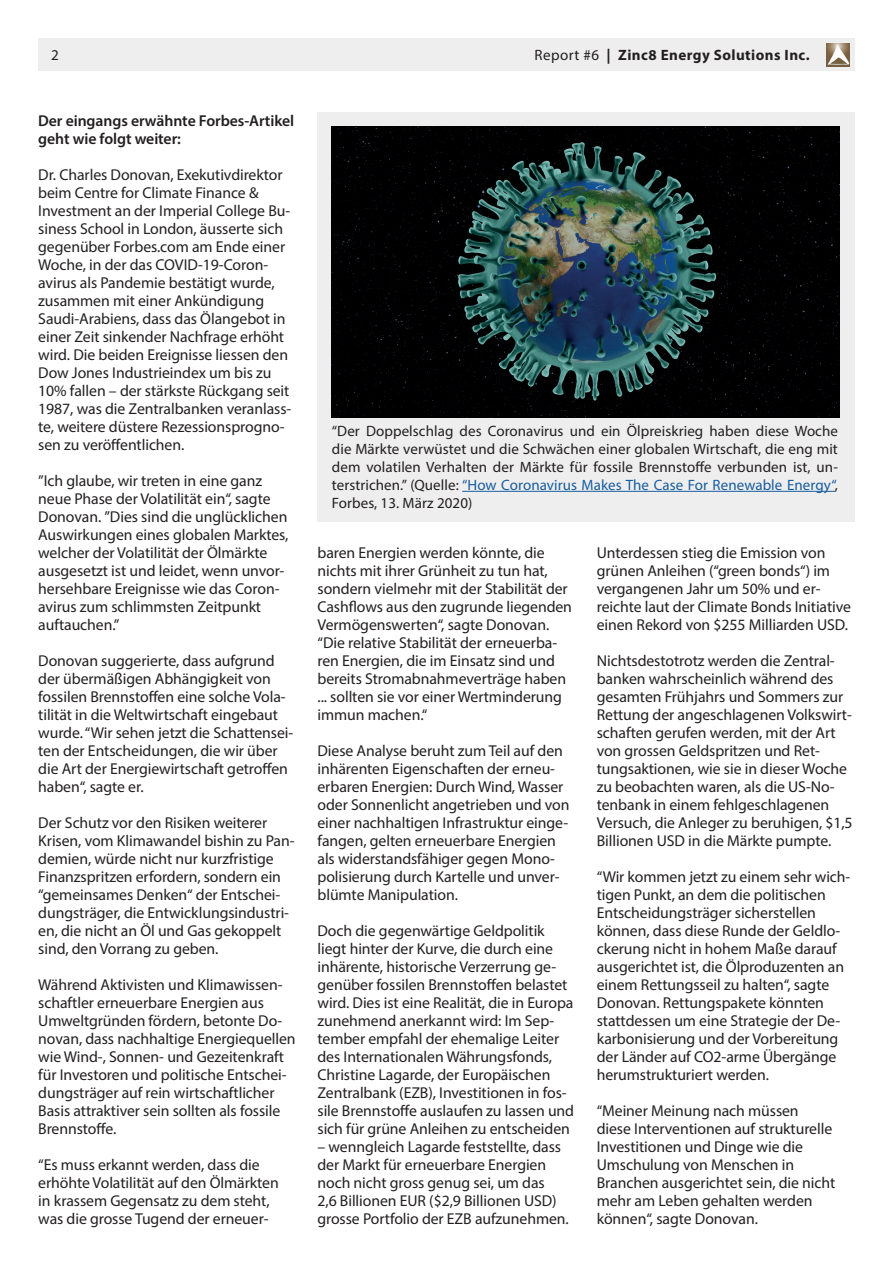
<style>
.page{position:relative;width:893px;height:1263px;background:#fff}
.page>*{position:absolute;margin:0;border:0;box-sizing:border-box;transform-origin:0 0}
.t1{font:15.75px/18px "Myriad Pro";letter-spacing:-.005em;color:#231f20}
.t2{font:600 15.75px/18px "Myriad Pro";letter-spacing:-.005em;color:#231f20}
.t3{font:15px/18px "Myriad Pro";letter-spacing:.005em;color:#231f20;text-align:justify}
.t4{font:700 15px "Myriad Pro";letter-spacing:.03em;color:#231f20}
.s1{font-weight:400}
.s2{color:#175d9e}
</style>
<div class="page">
<div style="left:317px;top:113px;width:538px;height:409px;background:#eeeeef"></div>
<div style="left:38px;top:38px;width:817px;height:33px;background:#eeeeef"></div>
<img style="left:827px;top:43px;width:22px;height:23px">
<hr style="left:462px;top:491px;width:373px;height:1px;background:#175d9e">
<img style="left:332px;top:126px;width:507px;height:292px">
<p class="t3" style="left:51px;top:46px;width:9px">2</p>
<p class="t4" style="left:535px;top:47px;width:276px"><span class="s1">Report #6</span> | Zinc8 Energy Solutions Inc.</p>
<p class="t2" style="left:38px;top:111px;width:258px">Der eingangs erwähnte Forbes-Artikel geht wie folgt weiter:</p>
<p class="t1" style="left:38px;top:165px;width:255px">Dr. Charles Donovan, Exekutivdirektor beim Centre for Climate Finance &amp; Investment an der Imperial College Bu&shy;siness School in London, äusserte sich gegenüber Forbes.com am Ende einer Woche, in der das COVID-19-Coron&shy;avirus als Pandemie bestätigt wurde, zusammen mit einer Ankündigung Saudi-Arabiens, dass das Ölangebot in einer Zeit sinkender Nachfrage erhöht wird. Die beiden Ereignisse liessen den Dow Jones Industrieindex um bis zu 10% fallen – der stärkste Rückgang seit 1987, was die Zentralbanken veranlass&shy;te, weitere düstere Rezessionsprogno&shy;sen zu veröffentlichen.</p>
<p class="t1" style="left:38px;top:472px;width:252px">”Ich glaube, wir treten in eine ganz neue Phase der Volatilität ein“, sagte Donovan. ”Dies sind die unglücklichen Auswirkungen eines globalen Marktes, welcher der Volatilität der Ölmärkte ausgesetzt ist und leidet, wenn unvor&shy;hersehbare Ereignisse wie das Coron&shy;avirus zum schlimmsten Zeitpunkt auftauchen.”</p>
<p class="t1" style="left:38px;top:652px;width:256px">Donovan suggerierte, dass aufgrund der übermäßigen Abhängigkeit von fossilen Brennstoffen eine solche Vola&shy;tilität in die Weltwirtschaft eingebaut wurde. “Wir sehen jetzt die Schattensei&shy;ten der Entscheidungen, die wir über die Art der Energiewirtschaft getroffen haben“, sagte er.</p>
<p class="t1" style="left:38px;top:814px;width:258px">Der Schutz vor den Risiken weiterer Krisen, vom Klimawandel bishin zu Pan&shy;demien, würde nicht nur kurzfristige Finanzspritzen erfordern, sondern ein “gemeinsames Denken“ der Entschei&shy;dungsträger, die Entwicklungsindustri&shy;en, die nicht an Öl und Gas gekoppelt sind, den Vorrang zu geben.</p>
<p class="t1" style="left:38px;top:976px;width:259px">Während Aktivisten und Klimawissen&shy;schaftler erneuerbare Energien aus Umweltgründen fördern, betonte Do&shy;novan, dass nachhaltige Energiequellen wie Wind-, Sonnen- und Gezeitenkraft für Investoren und politische Entschei&shy;dungsträger auf rein wirtschaftlicher Basis attraktiver sein sollten als fossile Brennstoffe.</p>
<p class="t1" style="left:38px;top:1156px;width:242px">“Es muss erkannt werden, dass die erhöhte Volatilität auf den Ölmärkten in krassem Gegensatz zu dem steht, was die grosse Tugend der erneuer-</p>
<p class="t3" style="left:332px;top:421px;width:508px">“Der Doppelschlag des Coronavirus und ein Ölpreiskrieg haben diese Woche die Märkte verwüstet und die Schwächen einer globalen Wirtschaft, die eng mit dem volatilen Verhalten der Märkte für fossile Brennstoffe verbunden ist, un&shy;terstrichen.” (Quelle: <span class="s2">“How Coronavirus Makes The Case For Renewable Energy“</span>, Forbes, 13. März 2020)</p>
<p class="t1" style="left:317px;top:544px;width:256px">baren Energien werden könnte, die nichts mit ihrer Grünheit zu tun hat, sondern vielmehr mit der Stabilität der Cashflows aus den zugrunde liegenden Vermögenswerten“, sagte Donovan. “Die relative Stabilität der erneuerba&shy;ren Energien, die im Einsatz sind und bereits Stromabnahmeverträge haben ... sollten sie vor einer Wertminderung immun machen.“</p>
<p class="t1" style="left:317px;top:742px;width:253px">Diese Analyse beruht zum Teil auf den inhärenten Eigenschaften der erneu&shy;erbaren Energien: Durch Wind, Wasser oder Sonnenlicht angetrieben und von einer nachhaltigen Infrastruktur einge&shy;fangen, gelten erneuerbare Energien als widerstandsfähiger gegen Mono&shy;polisierung durch Kartelle und unver&shy;blümte Manipulation.</p>
<p class="t1" style="left:317px;top:922px;width:258px">Doch die gegenwärtige Geldpolitik liegt hinter der Kurve, die durch eine inhärente, historische Verzerrung ge&shy;genüber fossilen Brennstoffen belastet wird. Dies ist eine Realität, die in Europa zunehmend anerkannt wird: Im Sep&shy;tember empfahl der ehemalige Leiter des Internationalen Währungsfonds, Christine Lagarde, der Europäischen Zentralbank (EZB), Investitionen in fos&shy;sile Brennstoffe auslaufen zu lassen und sich für grüne Anleihen zu entscheiden</p>
<p class="t1" style="left:317px;top:1138px;width:253px">– wenngleich Lagarde feststellte, dass der Markt für erneuerbare Energien noch nicht gross genug sei, um das<br>2,6 Billionen EUR ($2,9 Billionen USD) grosse Portfolio der EZB aufzunehmen.</p>
<p class="t1" style="left:597px;top:544px;width:256px">Unterdessen stieg die Emission von grünen Anleihen (“green bonds“) im vergangenen Jahr um 50% und er&shy;reichte laut der Climate Bonds Initiative einen Rekord von $255 Milliarden USD.</p>
<p class="t1" style="left:597px;top:652px;width:257px">Nichtsdestotrotz werden die Zentral&shy;banken wahrscheinlich während des gesamten Frühjahrs und Sommers zur Rettung der angeschlagenen Volkswirt&shy;schaften gerufen werden, mit der Art von grossen Geldspritzen und Ret&shy;tungsaktionen, wie sie in dieser Woche zu beobachten waren, als die US-No&shy;tenbank in einem fehlgeschlagenen Versuch, die Anleger zu beruhigen, $1,5<br>Billionen USD in die Märkte pumpte.</p>
<p class="t1" style="left:597px;top:868px;width:255px">“Wir kommen jetzt zu einem sehr wich&shy;tigen Punkt, an dem die politischen Entscheidungsträger sicherstellen können, dass diese Runde der Geldlo&shy;ckerung nicht in hohem Maße darauf ausgerichtet ist, die Ölproduzenten an einem Rettungsseil zu halten“, sagte Donovan. Rettungspakete könnten stattdessen um eine Strategie der De&shy;karbonisierung und der Vorbereitung der Länder auf CO2-arme Übergänge herumstrukturiert werden.</p>
<p class="t1" style="left:597px;top:1102px;width:240px">“Meiner Meinung nach müssen diese Interventionen auf strukturelle<br>Investitionen und Dinge wie die<br>Umschulung von Menschen in<br>Branchen ausgerichtet sein, die nicht mehr am Leben gehalten werden können“, sagte Donovan.</p>
</div>
